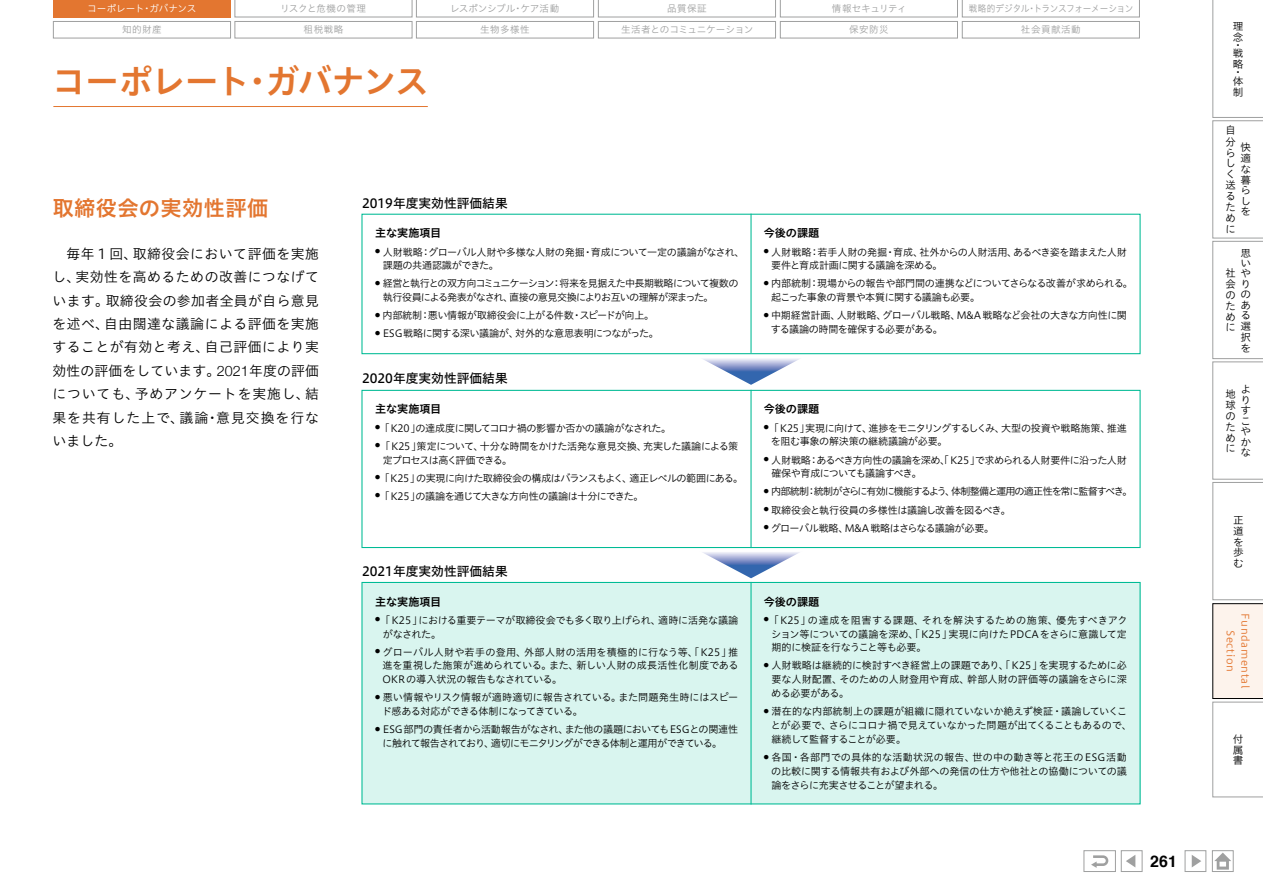
<style>
.page{position:relative;width:1263px;height:893px;background:#fff}
.page>*{position:absolute;margin:0;border:0;box-sizing:border-box;transform-origin:0 0}
.t1{font:34.05px "Hiragino UD Sans Std W6";letter-spacing:-.045em;color:#e37630}
.t2{font:21.3px "Hiragino UD Sans Std W6";letter-spacing:.02em;color:#e37630}
.t3{font:700 15.9px "Helvetica";color:#000}
.t4{font:13.8px/23.4px "Hiragino UD Sans Std W3";letter-spacing:.065em;color:#000;text-align:justify}
.t5{font:12.75px "Hiragino UD Sans Std W5";color:#000}
.t6{font:11.1px "Hiragino UD Sans Std W6";letter-spacing:-.015em;color:#000}
.t7{font:10.65px/10.8px "Hiragino UD Sans Std W3";color:#000;text-align:justify}
.t8{font:10.35px/10.5px "Hiragino UD Sans Std W3";color:#000}
.t9{font:10.35px/14.9px "Hiragino UD Sans Std W3";letter-spacing:.05em;color:#e37630;text-align:center}
.t10{font:10.05px/13.8px "Hiragino UD Sans Std W3";letter-spacing:-.04em;color:#000}
.t11{font:10.05px/13.8px "Hiragino UD Sans Std W3";letter-spacing:-.015em;color:#000}
.t12{font:10.05px/13.8px "Hiragino UD Sans Std W3";letter-spacing:-.075em;color:#000}
.t13{font:10.05px "Hiragino UD Sans Std W3";letter-spacing:-.105em;color:#000}
.t14{font:9.6px/21px "Hiragino UD Sans Std W3";letter-spacing:.005em;color:#9fa0a0;text-align:center}
.t15{font:9.6px/21px "Hiragino UD Sans Std W3";letter-spacing:-.015em;color:#9fa0a0;text-align:center;scale:.9 1}
.t16{font:9.6px/21px "Hiragino UD Sans Std W3";letter-spacing:.035em;color:#9fa0a0;text-align:center}
.t17{font:9.6px "Hiragino UD Sans Std W3";letter-spacing:-.015em;color:#fff}
.s1{font-family:"Helvetica Neue";font-weight:300;font-size:14.4px}
</style>
<div class="page">
<svg style="left:703px;top:552px;width:97px;height:26px"></svg>
<svg style="left:703px;top:359px;width:96px;height:26px"></svg>
<div style="left:361px;top:214px;width:779px;height:140px;border:1px solid #00bb95"></div>
<hr style="left:750px;top:214px;width:1px;height:139px;background:#00bb95">
<div style="left:361px;top:390px;width:779px;height:158px;border:1px solid #00bb95"></div>
<hr style="left:750px;top:390px;width:1px;height:158px;background:#00bb95">
<div style="left:362px;top:582px;width:778px;height:222px;background:#d9f5ef"></div>
<div style="left:361px;top:582px;width:779px;height:222px;border:1px solid #00bb95"></div>
<hr style="left:750px;top:582px;width:1px;height:222px;background:#00bb95">
<hr style="left:53px;top:106px;width:375px;height:1px;background:#e37630">
<div style="left:1185px;top:850px;width:21px;height:22px;background:#fff;border:1px solid #9fa0a0"></div>
<svg style="left:1192px;top:855px;width:9px;height:12px"></svg>
<div style="left:1121px;top:850px;width:21px;height:22px;background:#fff;border:1px solid #9fa0a0"></div>
<svg style="left:1126px;top:855px;width:9px;height:12px"></svg>
<div style="left:1212px;top:850px;width:21px;height:22px;background:#fff;border:1px solid #9fa0a0"></div>
<svg style="left:1214px;top:853px;width:17px;height:17px"></svg>
<div style="left:1084px;top:850px;width:32px;height:22px;background:#fff;border:1px solid #9fa0a0"></div>
<svg style="left:1091px;top:855px;width:17px;height:13px"></svg>
<svg style="left:1212px;top:0;width:51px;height:797px"></svg>
<div style="left:53px;top:0;width:178px;height:17px;background:#e37630"></div>
<div style="left:53px;top:21px;width:178px;height:17px;border:1px solid #9fa0a0"></div>
<div style="left:235px;top:21px;width:177px;height:17px;border:1px solid #9fa0a0"></div>
<div style="left:416px;top:21px;width:178px;height:17px;border:1px solid #9fa0a0"></div>
<div style="left:598px;top:21px;width:178px;height:17px;border:1px solid #9fa0a0"></div>
<div style="left:780px;top:21px;width:178px;height:17px;border:1px solid #9fa0a0"></div>
<svg style="left:235px;top:0;width:905px;height:17px"></svg>
<div style="left:962px;top:21px;width:178px;height:17px;border:1px solid #9fa0a0"></div>
<p class="t17" style="left:87px;top:1px;width:111px">コーポレート・ガバナンス</p>
<p class="t14" style="left:122px;top:19px;width:41px">知的財産</p>
<p class="t16" style="left:280px;top:-2px;width:87px">リスクと危機の管理租税戦略</p>
<p class="t14" style="left:450px;top:-2px;width:110px">レスポンシブル・ケア活動生物多様性</p>
<p class="t14" style="left:621px;top:-2px;width:134px">品質保証<br>生活者とのコミュニケーション</p>
<p class="t14" style="left:832px;top:-2px;width:76px">情報セキュリティ保安防災</p>
<p class="t15" style="left:969px;top:-2px;width:184px">戦略的デジタル・トランスフォーメーション社会貢献活動</p>
<h1 class="t1" style="left:52px;top:55px;width:379px">コーポレート・ガバナンス</h1>
<h2 class="t2" style="left:53px;top:192px;width:217px">取締役会の実効性評価</h2>
<h3 class="t4" style="left:53px;top:241px;width:268px;text-indent:14px">毎年１回、取締役会において評価を実施し、実効性を高めるための改善につなげています。取締役会の参加者全員が自ら意見を述べ、自由闊達な議論による評価を実施することが有効と考え、自己評価により実効性の評価をしています。<span class="s1">2021</span>年度の評価についても、予めアンケートを実施し、結果を共有した上で、議論・意見交換を行ないました。</h3>
<p class="t5" style="left:362px;top:193px;width:147px">2019年度実効性評価結果</p>
<p class="t6" style="left:375px;top:225px;width:68px">主な実施項目</p>
<p class="t10" style="left:383px;top:244px;width:363px;text-indent:-8px"><sup>●</sup> 人財戦略：グローバル人財や多様な人財の発掘・育成について一定の議論がなされ、課題の共通認識ができた。</p>
<p class="t12" style="left:383px;top:276px;width:357px;text-indent:-8px"><sup>●</sup> 経営と執行との双方向コミュニケーション：将来を見据えた中長期戦略について複数の執行役員による発表がなされ、直接の意見交換によりお互いの理解が深まった。</p>
<p class="t10" style="left:375px;top:308px;width:281px"><sup>●</sup> 内部統制：悪い情報が取締役会に上がる件数・スピードが向上。</p>
<p class="t10" style="left:375px;top:326px;width:285px"><sup>●</sup> ESG戦略に関する深い議論が、対外的な意思表明につながった。</p>
<p class="t5" style="left:362px;top:369px;width:147px">2020年度実効性評価結果</p>
<p class="t6" style="left:375px;top:401px;width:68px">主な実施項目</p>
<p class="t10" style="left:375px;top:420px;width:298px"><sup>●</sup> 「K20」の達成度に関してコロナ禍の影響か否かの議論がなされた。</p>
<p class="t10" style="left:383px;top:438px;width:357px;text-indent:-8px"><sup>●</sup> 「K25」策定について、十分な時間をかけた活発な意見交換、充実した議論による策定プロセスは高く評価できる。</p>
<p class="t10" style="left:375px;top:470px;width:370px"><sup>●</sup> 「K25」の実現に向けた取締役会の構成はバランスもよく、適正レベルの範囲にある。</p>
<p class="t10" style="left:375px;top:488px;width:270px"><sup>●</sup> 「K25」の議論を通じて大きな方向性の議論は十分にできた。</p>
<p class="t5" style="left:362px;top:561px;width:147px">2021年度実効性評価結果</p>
<p class="t6" style="left:375px;top:593px;width:68px">主な実施項目</p>
<p class="t10" style="left:383px;top:612px;width:357px;text-indent:-8px"><sup>●</sup> 「K25 」における重要テーマが取締役会でも多く取り上げられ、適時に活発な議論がなされた。</p>
<p class="t10" style="left:382px;top:644px;width:358px;text-align:justify;text-indent:-7px"><sup>●</sup> グローバル人財や若手の登用、外部人財の活用を積極的に行なう等、「K25」推進を重視した施策が進められている。また、新しい人財の成長活性化制度であるOKRの導入状況の報告もなされている。</p>
<p class="t10" style="left:382px;top:690px;width:358px;text-indent:-7px"><sup>●</sup> 悪い情報やリスク情報が適時適切に報告されている。また問題発生時にはスピード感ある対応ができる体制になってきている。</p>
<p class="t10" style="left:383px;top:722px;width:357px;text-indent:-7px"><sup>●</sup> ESG部門の責任者から活動報告がなされ、また他の議題においてもESGとの関連性に触れて報告されており、適切にモニタリングができる体制と運用ができている。</p>
<p class="t6" style="left:764px;top:225px;width:57px">今後の課題</p>
<p class="t10" style="left:771px;top:244px;width:357px;text-indent:-8px"><sup>●</sup> 人財戦略：若手人財の発掘・育成、社外からの人財活用、あるべき姿を踏まえた人財要件と育成計画に関する議論を深める。</p>
<p class="t10" style="left:771px;top:276px;width:363px;text-indent:-8px"><sup>●</sup> 内部統制：現場からの報告や部門間の連携などについてさらなる改善が求められる。起こった事象の背景や本質に関する議論も必要。</p>
<p class="t10" style="left:771px;top:308px;width:357px;text-indent:-7px"><sup>●</sup> 中期経営計画、人財戦略、グローバル戦略、M&amp;A戦略など会社の大きな方向性に関する議論の時間を確保する必要がある。</p>
<p class="t6" style="left:764px;top:401px;width:57px">今後の課題</p>
<p class="t10" style="left:771px;top:420px;width:357px;text-indent:-7px"><sup>●</sup> 「K25」実現に向けて、進捗をモニタリングするしくみ、大型の投資や戦略施策、推進を阻む事象の解決策の継続議論が必要。</p>
<p class="t10" style="left:771px;top:452px;width:357px;text-indent:-8px"><sup>●</sup> 人財戦略：あるべき方向性の議論を深め、「K25」で求められる人財要件に沿った人財確保や育成についても議論すべき。</p>
<p class="t13" style="left:764px;top:484px;width:370px"><sup>●</sup> 内部統制：統制がさらに有効に機能するよう、体制整備と運用の適正性を常に監督すべき。</p>
<p class="t10" style="left:764px;top:502px;width:249px"><sup>●</sup> 取締役会と執行役員の多様性は議論し改善を図るべき。</p>
<p class="t10" style="left:764px;top:520px;width:232px"><sup>●</sup> グローバル戦略、M&amp;A戦略はさらなる議論が必要。</p>
<p class="t6" style="left:764px;top:593px;width:57px">今後の課題</p>
<p class="t10" style="left:771px;top:612px;width:358px;text-align:justify;text-indent:-7px"><sup>●</sup> 「K25」の達成を阻害する課題、それを解決するための施策、優先すべきアクション等についての議論を深め、「K25」実現に向けたPDCAをさらに意識して定期的に検証を行なうこと等も必要。</p>
<p class="t10" style="left:771px;top:658px;width:357px;text-align:justify;text-indent:-7px"><sup>●</sup> 人財戦略は継続的に検討すべき経営上の課題であり、「K25」を実現するために必要な人財配置、そのための人財登用や育成、幹部人財の評価等の議論をさらに深める必要がある。</p>
<p class="t11" style="left:771px;top:704px;width:363px;text-indent:-7px"><sup>●</sup> 潜在的な内部統制上の課題が組織に隠れていないか絶えず検証・議論していくことが必要で、さらにコロナ禍で見えていなかった問題が出てくることもあるので、継続して監督することが必要。</p>
<p class="t10" style="left:771px;top:750px;width:357px;text-align:justify;text-indent:-8px"><sup>●</sup> 各国・各部門での具体的な活動状況の報告、世の中の動き等と花王のESG活動の比較に関する情報共有および外部への発信の仕方や他社との協働についての議論をさらに充実させることが望まれる。</p>
<h3 class="t3" style="left:1150px;top:848px;width:28px">261</h3>
<p class="t8" style="left:1233px;top:20px;width:12px">理念</p>
<p class="t8" style="left:1233px;top:40px;width:12px;line-height:8.2px">・戦</p>
<p class="t8" style="left:1233px;top:60px;width:12px;line-height:8.2px">略・体</p>
<p class="t8" style="left:1233px;top:86px;width:11px">制</p>
<p class="t7" style="left:1225px;top:124px;width:11px;text-align:left">自分らしく送るために</p>
<p class="t8" style="left:1240px;top:142px;width:12px;text-align:justify">快適な暮らしを</p>
<p class="t8" style="left:1240px;top:247px;width:12px">思いやりのある選択を</p>
<p class="t7" style="left:1225px;top:267px;width:12px">社会のために</p>
<p class="t7" style="left:1225px;top:388px;width:11px">地球のために</p>
<p class="t8" style="left:1240px;top:383px;width:12px">よりすこやかな</p>
<p class="t8" style="left:1233px;top:514px;width:12px;text-align:justify">正道を歩む</p>
<p class="t9" style="left:1253px;top:613px;width:76px;rotate:90deg">Fundamental<br>Section</p>
<p class="t8" style="left:1233px;top:733px;width:11px;text-align:justify">付属書</p>
</div>
